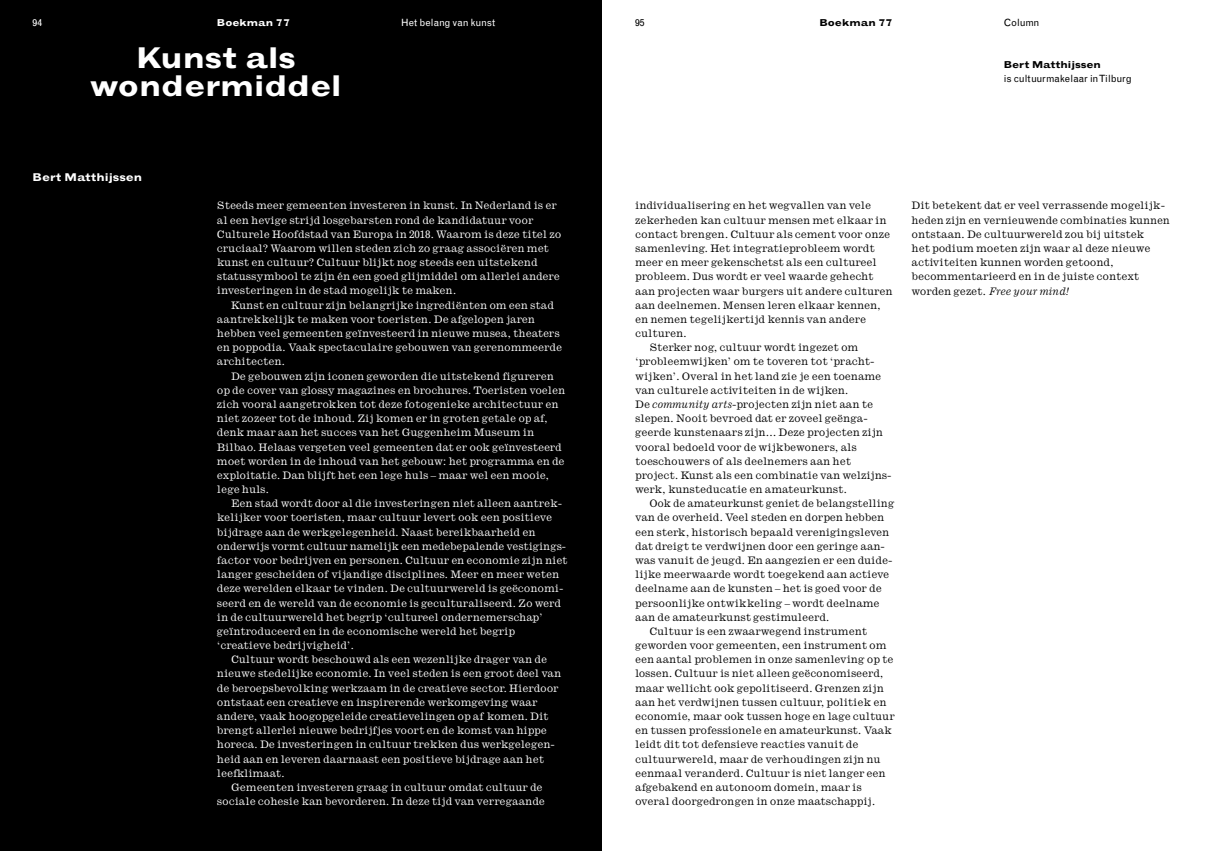
<style>
.page{position:relative;width:1205px;height:851px;background:#fff}
.page>*{position:absolute;margin:0;border:0;box-sizing:border-box;transform-origin:0 0}
.t1{font:700 expanded 30px/28.4px "Grotesque";color:#fff;text-align:center}
.t2{font:700 expanded 11.25px "Grotesque";color:#fff}
.t3{font:10.62px/14.1px "Ionic";color:#fff}
.t4{font:10.62px/14.1px "Ionic";color:#000}
.t5{font:10px "Grotesque";letter-spacing:-.005em;color:#000}
.t6{font:700 expanded 10px "Grotesque";color:#000}
.t7{font:10px "Grotesque";color:#fff}
.t8{font:700 expanded 10px "Grotesque";color:#fff}
.s1{font-style:italic}
</style>
<div class="page">
<div style="left:0;top:0;width:602px;height:850px;background:#000"></div>
<p class="t7" style="left:33px;top:19px;width:11px">94</p>
<p class="t8" style="left:217px;top:19px;width:75px">Boekman 77</p>
<p class="t7" style="left:401px;top:19px;width:96px">Het belang van kunst</p>
<h1 class="t1" style="left:90px;top:46px;width:253px">Kunst als wondermiddel</h1>
<p class="t2" style="left:33px;top:173px;width:111px">Bert Matthijssen</p>
<p class="t3" style="left:217px;top:199px;width:346px">Steeds meer gemeenten investeren in kunst. In Nederland is er al een hevige strijd losgebarsten rond de kandidatuur voor Culturele Hoofdstad van Europa in 2018. Waarom is deze titel zo cruciaal? Waarom willen steden zich zo graag associëren met kunst en cultuur? Cultuur blijkt nog steeds een uitstekend statussymbool te zijn én een goed glijmiddel om allerlei andere investeringen in de stad mogelijk te maken.</p>
<p class="t3" style="left:217px;top:298px;width:347px;text-indent:14px">Kunst en cultuur zijn belangrijke ingrediënten om een stad aantrekkelijk te maken voor toeristen. De afgelopen jaren hebben veel gemeenten geïnvesteerd in nieuwe musea, theaters en poppodia. Vaak spectaculaire gebouwen van gerenommeerde architecten.</p>
<p class="t3" style="left:217px;top:369px;width:350px;text-indent:14px">De gebouwen zijn iconen geworden die uitstekend figureren op de cover van glossy magazines en brochures. Toeristen voelen zich vooral aangetrokken tot deze fotogenieke architectuur en niet zozeer tot de inhoud. Zij komen er in groten getale op af, denk maar aan het succes van het Guggenheim Museum in Bilbao. Helaas vergeten veel gemeenten dat er ook geïnvesteerd moet worden in de inhoud van het gebouw: het programma en de exploitatie. Dan blijft het een lege huls – maar wel een mooie, lege huls.</p>
<p class="t3" style="left:231px;top:497px;width:332px">Een stad wordt door al die investeringen niet alleen aantrek-</p>
<p class="t3" style="left:217px;top:511px;width:336px">kelijker voor toeristen, maar cultuur levert ook een positieve</p>
<p class="t3" style="left:217px;top:525px;width:320px">bijdrage aan de werkgelegenheid. Naast bereikbaarheid en</p>
<p class="t3" style="left:217px;top:539px;width:350px">onderwijs vormt cultuur namelijk een medebepalende vestigings-</p>
<p class="t3" style="left:217px;top:554px;width:352px">factor voor bedrijven en personen. Cultuur en economie zijn niet</p>
<p class="t3" style="left:217px;top:568px;width:344px">langer gescheiden of vijandige disciplines. Meer en meer weten</p>
<p class="t3" style="left:217px;top:582px;width:348px">deze werelden elkaar te vinden. De cultuurwereld is geëconomi-</p>
<p class="t3" style="left:217px;top:596px;width:346px">seerd en de wereld van de economie is geculturaliseerd. Zo werd</p>
<p class="t3" style="left:217px;top:610px;width:327px">in de cultuurwereld het begrip ‘cultureel ondernemerschap’</p>
<p class="t3" style="left:217px;top:624px;width:300px">geïntroduceerd en in de economische wereld het begrip</p>
<p class="t3" style="left:217px;top:639px;width:139px">‘creatieve bedrijvigheid’.</p>
<p class="t3" style="left:231px;top:653px;width:317px">Cultuur wordt beschouwd als een wezenlijke drager van de</p>
<p class="t3" style="left:217px;top:667px;width:346px">nieuwe stedelijke economie. In veel steden is een groot deel van</p>
<p class="t3" style="left:217px;top:681px;width:343px">de beroepsbevolking werkzaam in de creatieve sector. Hierdoor</p>
<p class="t3" style="left:217px;top:695px;width:322px">ontstaat een creatieve en inspirerende werkomgeving waar</p>
<p class="t3" style="left:217px;top:710px;width:333px">andere, vaak hoogopgeleide creatievelingen op af komen. Dit</p>
<p class="t3" style="left:217px;top:724px;width:331px">brengt allerlei nieuwe bedrijfjes voort en de komst van hippe</p>
<p class="t3" style="left:217px;top:738px;width:339px">horeca. De investeringen in cultuur trekken dus werkgelegen-</p>
<p class="t3" style="left:217px;top:752px;width:328px">heid aan en leveren daarnaast een positieve bijdrage aan het</p>
<p class="t3" style="left:217px;top:766px;width:69px">leefklimaat.</p>
<p class="t3" style="left:231px;top:780px;width:313px">Gemeenten investeren graag in cultuur omdat cultuur de</p>
<p class="t3" style="left:217px;top:795px;width:329px">sociale cohesie kan bevorderen. In deze tijd van verregaande</p>
<p class="t5" style="left:635px;top:19px;width:11px">95</p>
<p class="t6" style="left:819px;top:19px;width:75px">Boekman 77</p>
<p class="t5" style="left:1004px;top:19px;width:37px">Column</p>
<p class="t6" style="left:1004px;top:61px;width:99px">Bert Matthijssen</p>
<p class="t5" style="left:1004px;top:74px;width:129px">is cultuurmakelaar in Tilburg</p>
<p class="t4" style="left:635px;top:199px;width:237px">individualisering en het wegvallen van vele</p>
<p class="t4" style="left:635px;top:213px;width:253px">zekerheden kan cultuur mensen met elkaar in</p>
<p class="t4" style="left:635px;top:228px;width:256px">contact brengen. Cultuur als cement voor onze</p>
<p class="t4" style="left:635px;top:242px;width:241px">samenleving. Het integratieprobleem wordt</p>
<p class="t4" style="left:635px;top:256px;width:243px">meer en meer gekenschetst als een cultureel</p>
<p class="t4" style="left:635px;top:270px;width:240px">probleem. Dus wordt er veel waarde gehecht</p>
<p class="t4" style="left:635px;top:284px;width:259px">aan projecten waar burgers uit andere culturen</p>
<p class="t4" style="left:635px;top:298px;width:247px">aan deelnemen. Mensen leren elkaar kennen,</p>
<p class="t4" style="left:635px;top:313px;width:232px">en nemen tegelijkertijd kennis van andere</p>
<p class="t4" style="left:635px;top:327px;width:53px">culturen.</p>
<p class="t4" style="left:649px;top:341px;width:210px">Sterker nog, cultuur wordt ingezet om</p>
<p class="t4" style="left:635px;top:355px;width:241px">‘probleemwijken’ om te toveren tot ‘pracht-</p>
<p class="t4" style="left:635px;top:369px;width:248px">wijken’. Overal in het land zie je een toename</p>
<p class="t4" style="left:635px;top:384px;width:215px">van culturele activiteiten in de wijken.</p>
<p class="t4" style="left:635px;top:398px;width:239px">De <span class="s1">community arts</span>-projecten zijn niet aan te</p>
<p class="t4" style="left:635px;top:412px;width:234px">slepen. Nooit bevroed dat er zoveel geënga-</p>
<p class="t4" style="left:635px;top:426px;width:249px">geerde kunstenaars zijn… Deze projecten zijn</p>
<p class="t4" style="left:635px;top:440px;width:223px">vooral bedoeld voor de wijkbewoners, als</p>
<p class="t4" style="left:635px;top:454px;width:217px">toeschouwers of als deelnemers aan het</p>
<p class="t4" style="left:635px;top:469px;width:258px">project. Kunst als een combinatie van welzijns-</p>
<p class="t4" style="left:635px;top:483px;width:213px">werk, kunsteducatie en amateurkunst.</p>
<p class="t4" style="left:649px;top:497px;width:246px">Ook de amateurkunst geniet de belangstelling</p>
<p class="t4" style="left:635px;top:511px;width:251px">van de overheid. Veel steden en dorpen hebben</p>
<p class="t4" style="left:635px;top:525px;width:256px">een sterk, historisch bepaald verenigingsleven</p>
<p class="t4" style="left:635px;top:539px;width:251px">dat dreigt te verdwijnen door een geringe aan-</p>
<p class="t4" style="left:635px;top:554px;width:259px">was vanuit de jeugd. En aangezien er een duide-</p>
<p class="t4" style="left:635px;top:568px;width:256px">lijke meerwaarde wordt toegekend aan actieve</p>
<p class="t4" style="left:635px;top:582px;width:248px">deelname aan de kunsten – het is goed voor de</p>
<p class="t4" style="left:635px;top:596px;width:246px">persoonlijke ontwikkeling – wordt deelname</p>
<p class="t4" style="left:635px;top:610px;width:196px">aan de amateurkunst gestimuleerd.</p>
<p class="t4" style="left:649px;top:624px;width:219px">Cultuur is een zwaarwegend instrument</p>
<p class="t4" style="left:635px;top:639px;width:253px">geworden voor gemeenten, een instrument om</p>
<p class="t4" style="left:635px;top:653px;width:260px">een aantal problemen in onze samenleving op te</p>
<p class="t4" style="left:635px;top:667px;width:250px">lossen. Cultuur is niet alleen geëconomiseerd,</p>
<p class="t4" style="left:635px;top:681px;width:250px">maar wellicht ook gepolitiseerd. Grenzen zijn</p>
<p class="t4" style="left:635px;top:695px;width:253px">aan het verdwijnen tussen cultuur, politiek en</p>
<p class="t4" style="left:635px;top:710px;width:261px">economie, maar ook tussen hoge en lage cultuur</p>
<p class="t4" style="left:635px;top:724px;width:258px">en tussen professionele en amateurkunst. Vaak</p>
<p class="t4" style="left:635px;top:738px;width:225px">leidt dit tot defensieve reacties vanuit de</p>
<p class="t4" style="left:635px;top:752px;width:247px">cultuurwereld, maar de verhoudingen zijn nu</p>
<p class="t4" style="left:635px;top:766px;width:252px">eenmaal veranderd. Cultuur is niet langer een</p>
<p class="t4" style="left:635px;top:780px;width:228px">afgebakend en autonoom domein, maar is</p>
<p class="t4" style="left:635px;top:795px;width:242px">overal doorgedrongen in onze maatschappij.</p>
<p class="t4" style="left:911px;top:199px;width:260px">Dit betekent dat er veel verrassende mogelijk&shy;heden zijn en vernieuwende combinaties kunnen ontstaan. De cultuurwereld zou bij uitstek<br>het podium moeten zijn waar al deze nieuwe activiteiten kunnen worden getoond, becommentarieerd en in de juiste context worden gezet. <span class="s1">Free your mind!</span></p>
</div>
